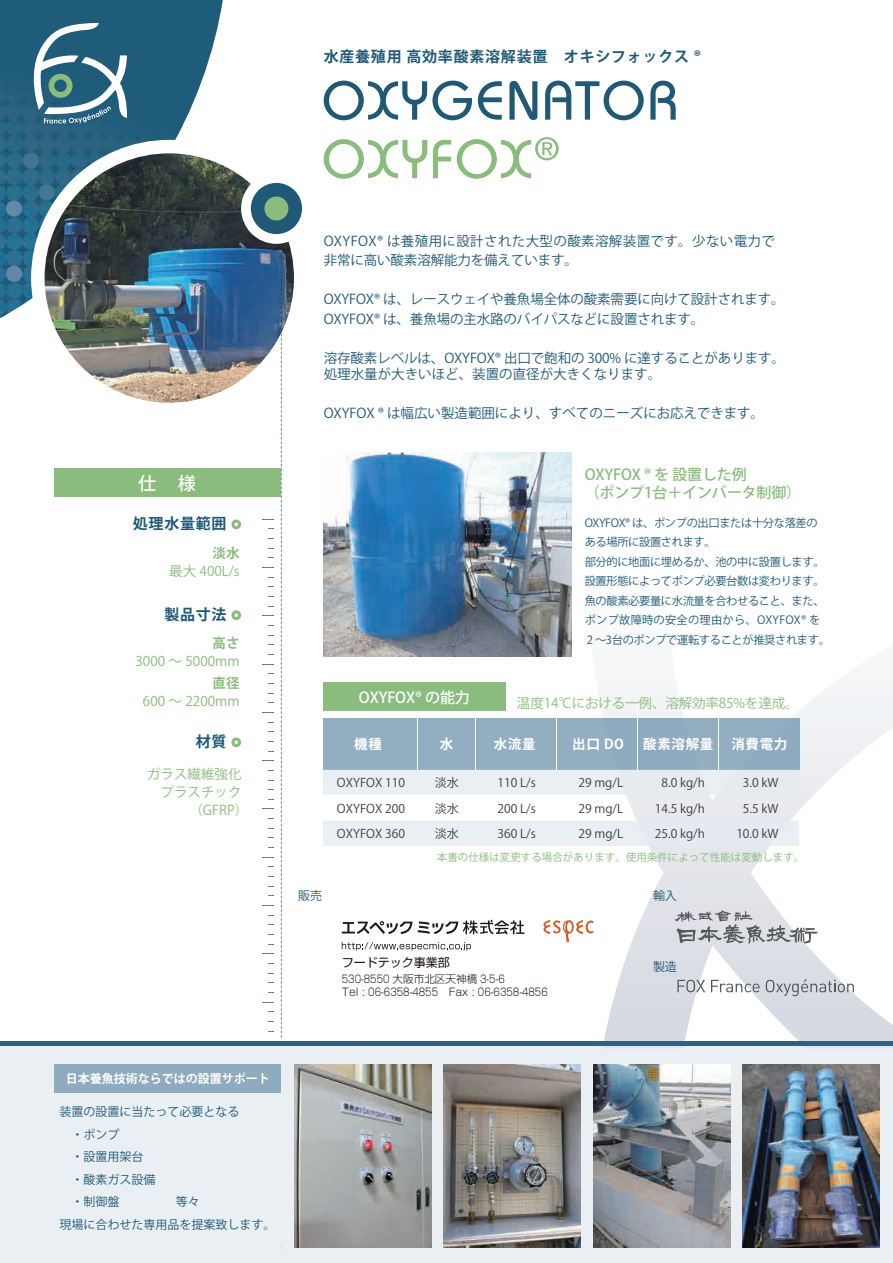
<style>
.page{position:relative;width:893px;height:1263px;background:#fff}
.page>*{position:absolute;margin:0;border:0;box-sizing:border-box;transform-origin:0 0}
.t1{font:500 18px "Koz Go Pr 6 N";color:#fff}
.t2{font:700 15px "Koz Go Pr 6 N";letter-spacing:.05em;color:#1f5976}
.t3{font:500 15px/18px "Koz Go Pr 6 N";letter-spacing:-.01em;color:#89bc7d}
.t4{font:500 15px "Koz Go Pr 6 N";letter-spacing:-.01em;color:#fff}
.t5{font:13.5px/19.5px "Koz Go Pr 6 N";letter-spacing:-.005em;color:#1f5976}
.t6{font:13.5px "Koz Go Pr 6 N";color:#89bc7d}
.t7{font:13.5px/19.5px "Koz Go Pr 6 N";letter-spacing:.025em;color:#1f5976}
.t8{font:700 13.5px "Koz Go Pr 6 N";letter-spacing:.05em;color:#fff}
.t9{font:700 13.5px "Koz Go Pr 6 N";color:#89bc7d}
.t10{font:12px "Koz Go Pr 6 N";color:#3e3e3f}
.t11{font:12px/22.5px "Koz Go Pro";color:#1f5976}
.t12{font:700 12px "Koz Go Pr 6 N";color:#fff}
.t13{font:12px "Shin Go Pro";color:#211814}
.t14{font:12px "Koz Go Pr 6 N";color:#1f5976}
.t15{font:11.25px/19.5px "Koz Go Pr 6 N";letter-spacing:-.03em;color:#1f5976}
.t16{font:300 10.65px/13.5px "Shin Go Pro";color:#211814;scale:.8 1}
.t17{font:10.5px "Koz Go Pr 6 N";color:#89bc7d}
</style>
<div class="page">
<svg style="left:591px;top:677px;width:302px;height:364px"></svg>
<svg style="left:0;top:0;width:223px;height:319px;background:#3c728d"></svg>
<img style="left:31px;top:140px;width:263px;height:276px">
<svg style="left:241px;top:173px;width:61px;height:71px"></svg>
<div style="left:264px;top:196px;width:24px;height:24px;background:#89bc7d;border-radius:50%"></div>
<img style="left:23px;top:153px;width:16px;height:16px;border-radius:8px">
<img style="left:6px;top:200px;width:16px;height:17px;border-radius:8px">
<img style="left:39px;top:184px;width:16px;height:16px;border-radius:8px">
<img style="left:6px;top:266px;width:16px;height:16px;border-radius:8px">
<img style="left:281px;top:253px;width:1px;height:81px">
<svg style="left:281px;top:334px;width:1px;height:704px"></svg>
<svg style="left:26px;top:23px;width:101px;height:100px"></svg>
<div style="left:55px;top:468px;width:226px;height:29px;background:#89bc7d"></div>
<svg style="left:231px;top:519px;width:10px;height:10px"></svg>
<svg style="left:231px;top:610px;width:10px;height:10px"></svg>
<svg style="left:231px;top:737px;width:10px;height:10px"></svg>
<svg style="left:324px;top:139px;width:103px;height:40px"></svg>
<svg style="left:433px;top:140px;width:18px;height:38px"></svg>
<svg style="left:457px;top:137px;width:102px;height:42px"></svg>
<div style="left:323px;top:820px;width:476px;height:26px;background:#eaeff3"></div>
<svg style="left:323px;top:706px;width:476px;height:89px;background:#b7c9d5"></svg>
<div style="left:0;top:1045px;width:893px;height:218px;background:#e5ebf1"></div>
<svg style="left:650px;top:81px;width:26px;height:39px"></svg>
<svg style="left:545px;top:81px;width:99px;height:39px"></svg>
<svg style="left:509px;top:81px;width:28px;height:39px"></svg>
<svg style="left:478px;top:81px;width:24px;height:39px"></svg>
<svg style="left:324px;top:81px;width:148px;height:39px"></svg>
<div style="left:323px;top:682px;width:183px;height:28px;background:#89bc7d"></div>
<img style="left:324px;top:453px;width:248px;height:204px">
<div style="left:55px;top:1064px;width:226px;height:29px;background:#8eabbf"></div>
<img style="left:743px;top:1064px;width:137px;height:183px">
<img style="left:593px;top:1064px;width:137px;height:183px">
<img style="left:444px;top:1064px;width:137px;height:183px">
<img style="left:294px;top:1064px;width:137px;height:183px">
<div style="left:0;top:1041px;width:893px;height:5px;background:#296483"></div>
<svg style="left:766px;top:979px;width:88px;height:17px"></svg>
<svg style="left:711px;top:980px;width:49px;height:12px"></svg>
<svg style="left:677px;top:980px;width:28px;height:12px"></svg>
<svg style="left:674px;top:910px;width:144px;height:34px;background:#c2c4c8"></svg>
<svg style="left:342px;top:921px;width:70px;height:13px"></svg>
<svg style="left:418px;top:920px;width:107px;height:14px"></svg>
<svg style="left:342px;top:942px;width:129px;height:8px"></svg>
<img style="left:543px;top:920px;width:48px;height:22px">
<p class="t2" style="left:324px;top:48px;width:379px">水産養殖用 高効率酸素溶解装置　オキシフォックス ®</p>
<h1 class="t1" style="left:138px;top:473px;width:59px">仕　様</h1>
<p class="t2" style="left:133px;top:515px;width:95px">処理水量範囲</p>
<p class="t9" style="left:213px;top:546px;width:28px">淡水</p>
<p class="t6" style="left:169px;top:564px;width:72px">最大 400L/s</p>
<p class="t2" style="left:164px;top:606px;width:64px">製品寸法</p>
<p class="t9" style="left:213px;top:635px;width:28px">高さ</p>
<p class="t6" style="left:135px;top:653px;width:106px">3000 ～ 5000mm</p>
<p class="t9" style="left:213px;top:675px;width:28px">直径</p>
<p class="t6" style="left:143px;top:693px;width:98px">600 ～ 2200mm</p>
<p class="t2" style="left:196px;top:733px;width:32px">材質</p>
<p class="t6" style="left:147px;top:766px;width:96px">ガラス繊維強化</p>
<p class="t6" style="left:161px;top:784px;width:82px">プラスチック</p>
<p class="t6" style="left:189px;top:802px;width:60px">（GFRP）</p>
<p class="t12" style="left:66px;top:1072px;width:205px">日本養魚技術ならではの設置サポート</p>
<p class="t11" style="left:59px;top:1101px;width:217px">装置の設置に当たって必要となる<br>　・ポンプ<br>　・設置用架台<br>　・酸素ガス設備<br>　・制御盤 　　　　等々<br>現場に合わせた専用品を提案致します。</p>
<p class="t7" style="left:324px;top:231px;width:453px">OXYFOX® は養殖用に設計された大型の酸素溶解装置です。少ない電力で非常に高い酸素溶解能力を備えています。</p>
<p class="t5" style="left:324px;top:290px;width:462px">OXYFOX® は、レースウェイや養魚場全体の酸素需要に向けて設計されます。<br>OXYFOX® は、養魚場の主水路のバイパスなどに設置されます。</p>
<p class="t5" style="left:324px;top:350px;width:463px;line-height:16.2px">溶存酸素レベルは、OXYFOX® 出口で飽和の 300% に達することがあります。処理水量が大きいほど、装置の直径が大きくなります。</p>
<p class="t5" style="left:324px;top:403px;width:442px">OXYFOX ® は幅広い製造範囲により、すべてのニーズにお応えできます。</p>
<p class="t3" style="left:585px;top:465px;width:218px">OXYFOX ® を 設置した例<br>（ポンプ1台＋インバータ制御）</p>
<p class="t4" style="left:359px;top:689px;width:113px">OXYFOX® の能力</p>
<p class="t15" style="left:585px;top:513px;width:247px">OXYFOX® は、ポンプの出口または十分な落差のある場所に設置されます。<br>部分的に地面に埋めるか、池の中に設置します。設置形態によってポンプ必要台数は変わります。魚の酸素必要量に水流量を合わせること、また、ポンプ故障時の安全の理由から、OXYFOX® を<br>2 ～3台のポンプで運転することが推奨されます。</p>
<p class="t6" style="left:517px;top:695px;width:283px">温度14℃における一例、溶解効率85%を達成。</p>
<p class="t8" style="left:354px;top:736px;width:29px">機種</p>
<p class="t8" style="left:440px;top:736px;width:15px">水</p>
<p class="t8" style="left:494px;top:736px;width:43px">水流量</p>
<p class="t8" style="left:572px;top:736px;width:53px">出口 DO</p>
<p class="t8" style="left:643px;top:736px;width:72px">酸素溶解量</p>
<p class="t8" style="left:731px;top:736px;width:58px">消費電力</p>
<p class="t10" style="left:337px;top:776px;width:70px">OXYFOX 110</p>
<p class="t10" style="left:435px;top:776px;width:25px">淡水</p>
<p class="t10" style="left:497px;top:776px;width:40px">110 L/s</p>
<p class="t10" style="left:578px;top:776px;width:46px">29 mg/L</p>
<p class="t10" style="left:661px;top:776px;width:45px">8.0 kg/h</p>
<p class="t10" style="left:743px;top:776px;width:37px">3.0 kW</p>
<p class="t10" style="left:337px;top:802px;width:70px">OXYFOX 200</p>
<p class="t10" style="left:435px;top:802px;width:25px">淡水</p>
<p class="t10" style="left:497px;top:802px;width:40px">200 L/s</p>
<p class="t10" style="left:578px;top:802px;width:46px">29 mg/L</p>
<p class="t10" style="left:655px;top:802px;width:52px">14.5 kg/h</p>
<p class="t10" style="left:743px;top:802px;width:37px">5.5 kW</p>
<p class="t10" style="left:337px;top:827px;width:70px">OXYFOX 360</p>
<p class="t10" style="left:435px;top:827px;width:25px">淡水</p>
<p class="t10" style="left:497px;top:827px;width:40px">360 L/s</p>
<p class="t10" style="left:578px;top:827px;width:46px">29 mg/L</p>
<p class="t10" style="left:655px;top:827px;width:52px">25.0 kg/h</p>
<p class="t10" style="left:736px;top:827px;width:44px">10.0 kW</p>
<p class="t14" style="left:298px;top:889px;width:25px">販売</p>
<p class="t17" style="left:437px;top:851px;width:369px">本書の仕様は変更する場合があります。使用条件によって性能は変動します。</p>
<p class="t14" style="left:653px;top:889px;width:25px">輸入</p>
<p class="t13" style="left:342px;top:953px;width:109px">フードテック事業部</p>
<p class="t16" style="left:342px;top:971px;width:259px">530-8550 大阪市北区天神橋 3-5-6<br>Tel : 06-6358-4855 Fax : 06-6358-4856</p>
<p class="t14" style="left:653px;top:960px;width:25px">製造</p>
</div>
